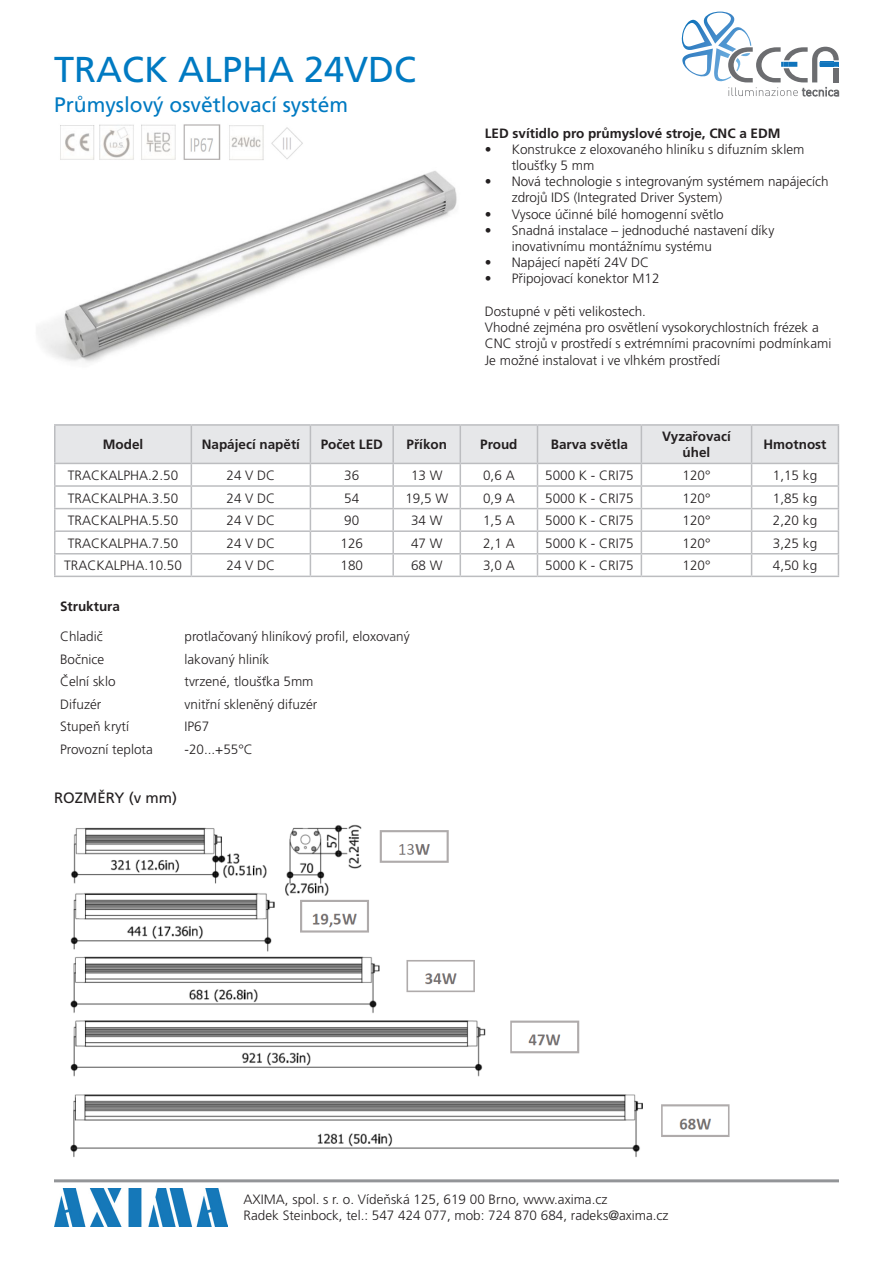
<style>
.page{position:relative;width:893px;height:1263px;background:#fff}
.page>*{position:absolute;margin:0;border:0;box-sizing:border-box;transform-origin:0 0}
.t1{font:36px "Frutiger CE";color:#007ac2}
.t2{font:21px "Frutiger CE";color:#007ac2}
.t3{font:15px "Frutiger CE";color:#231f20}
.t4{font:300 13.5px/16.2px "Frutiger CE";color:#231f20}
.t5{font:700 13.5px/16.2px "Frutiger CE";color:#231f20;text-align:center}
</style>
<div class="page">
<img style="left:39px;top:171px;width:418px;height:192px">
<hr style="left:54px;top:424px;width:137px;height:2px;background:#bcbdc0">
<hr style="left:54px;top:426px;width:2px;height:37px;background:#bcbdc0">
<hr style="left:191px;top:424px;width:119px;height:2px;background:#bcbdc0">
<hr style="left:310px;top:424px;width:83px;height:2px;background:#bcbdc0">
<hr style="left:393px;top:424px;width:67px;height:2px;background:#bcbdc0">
<hr style="left:460px;top:424px;width:77px;height:2px;background:#bcbdc0">
<hr style="left:537px;top:424px;width:104px;height:2px;background:#bcbdc0">
<hr style="left:641px;top:424px;width:111px;height:2px;background:#bcbdc0">
<hr style="left:752px;top:424px;width:87px;height:2px;background:#bcbdc0">
<hr style="left:54px;top:463px;width:137px;height:1px;background:#bcbdc0">
<hr style="left:54px;top:464px;width:2px;height:21px;background:#bcbdc0">
<hr style="left:54px;top:485px;width:137px;height:2px;background:#bcbdc0">
<hr style="left:54px;top:487px;width:2px;height:21px;background:#bcbdc0">
<hr style="left:54px;top:508px;width:137px;height:1px;background:#bcbdc0">
<hr style="left:54px;top:509px;width:2px;height:21px;background:#bcbdc0">
<hr style="left:54px;top:530px;width:137px;height:2px;background:#bcbdc0">
<hr style="left:54px;top:532px;width:2px;height:21px;background:#bcbdc0">
<hr style="left:54px;top:553px;width:137px;height:1px;background:#bcbdc0">
<hr style="left:54px;top:554px;width:2px;height:22px;background:#bcbdc0">
<svg style="left:55px;top:425px;width:784px;height:151px"></svg>
<hr style="left:54px;top:576px;width:137px;height:1px;background:#bcbdc0">
<hr style="left:191px;top:576px;width:119px;height:1px;background:#bcbdc0">
<hr style="left:310px;top:576px;width:83px;height:1px;background:#bcbdc0">
<hr style="left:393px;top:576px;width:67px;height:1px;background:#bcbdc0">
<hr style="left:460px;top:576px;width:77px;height:1px;background:#bcbdc0">
<hr style="left:537px;top:576px;width:104px;height:1px;background:#bcbdc0">
<hr style="left:641px;top:576px;width:111px;height:1px;background:#bcbdc0">
<hr style="left:752px;top:576px;width:87px;height:1px;background:#bcbdc0">
<svg style="left:682px;top:12px;width:157px;height:85px"></svg>
<img style="left:60px;top:124px;width:243px;height:36px">
<img style="left:70px;top:824px;width:660px;height:333px">
<hr style="left:54px;top:1179px;width:785px;height:3px;background:#939598">
<img style="left:54px;top:1189px;width:174px;height:37px">
<p class="t1" style="left:54px;top:48px;width:364px">TRACK ALPHA 24VDC</p>
<p class="t2" style="left:54px;top:92px;width:296px">Průmyslový osvětlovací systém</p>
<p class="t5" style="left:485px;top:125px;width:297px">LED svítidlo pro průmyslové stroje, CNC a EDM</p>
<p class="t4" style="left:512px;top:141px;width:294px;text-indent:-27px">• Konstrukce z eloxovaného hliníku s difuzním sklem tloušťky 5 mm</p>
<p class="t4" style="left:512px;top:173px;width:319px;text-indent:-27px">• Nová technologie s integrovaným systémem napájecích zdrojů IDS (Integrated Driver System)</p>
<p class="t4" style="left:485px;top:206px;width:241px">• Vysoce účinné bílé homogenní světlo</p>
<p class="t4" style="left:512px;top:222px;width:264px;text-indent:-27px">• Snadná instalace – jednoduché nastavení díky inovativnímu montážnímu systému</p>
<p class="t4" style="left:485px;top:254px;width:166px">• Napájecí napětí 24V DC</p>
<p class="t4" style="left:485px;top:270px;width:176px">• Připojovací konektor M12</p>
<p class="t4" style="left:485px;top:303px;width:163px">Dostupné v pěti velikostech.</p>
<p class="t4" style="left:485px;top:319px;width:348px">Vhodné zejména pro osvětlení vysokorychlostních frézek a<br>CNC strojů v prostředí s extrémními pracovními podmínkami<br>Je možné instalovat i ve vlhkém prostředí</p>
<p class="t5" style="left:103px;top:436px;width:42px">Model</p>
<p class="t5" style="left:202px;top:436px;width:100px">Napájecí napětí</p>
<p class="t5" style="left:321px;top:436px;width:64px">Počet LED</p>
<p class="t5" style="left:406px;top:436px;width:42px">Příkon</p>
<p class="t5" style="left:480px;top:436px;width:39px">Proud</p>
<p class="t5" style="left:551px;top:436px;width:79px">Barva světla</p>
<p class="t5" style="left:662px;top:428px;width:70px">Vyzařovací úhel</p>
<p class="t5" style="left:763px;top:436px;width:64px">Hmotnost</p>
<p class="t4" style="left:68px;top:467px;width:112px">TRACKALPHA.2.50</p>
<p class="t4" style="left:226px;top:467px;width:50px">24 V DC</p>
<p class="t4" style="left:344px;top:467px;width:17px">36</p>
<p class="t4" style="left:411px;top:467px;width:33px">13 W</p>
<p class="t4" style="left:483px;top:467px;width:33px">0,6 A</p>
<p class="t4" style="left:545px;top:467px;width:90px">5000 K - CRI75</p>
<p class="t4" style="left:682px;top:467px;width:29px">120°</p>
<p class="t4" style="left:773px;top:467px;width:46px">1,15 kg</p>
<p class="t4" style="left:68px;top:490px;width:112px">TRACKALPHA.3.50</p>
<p class="t4" style="left:226px;top:490px;width:50px">24 V DC</p>
<p class="t4" style="left:344px;top:490px;width:17px">54</p>
<p class="t4" style="left:405px;top:490px;width:44px">19,5 W</p>
<p class="t4" style="left:483px;top:490px;width:33px">0,9 A</p>
<p class="t4" style="left:545px;top:490px;width:90px">5000 K - CRI75</p>
<p class="t4" style="left:682px;top:490px;width:29px">120°</p>
<p class="t4" style="left:773px;top:490px;width:46px">1,85 kg</p>
<p class="t4" style="left:68px;top:512px;width:112px">TRACKALPHA.5.50</p>
<p class="t4" style="left:226px;top:512px;width:50px">24 V DC</p>
<p class="t4" style="left:344px;top:512px;width:17px">90</p>
<p class="t4" style="left:411px;top:512px;width:33px">34 W</p>
<p class="t4" style="left:483px;top:512px;width:33px">1,5 A</p>
<p class="t4" style="left:545px;top:512px;width:90px">5000 K - CRI75</p>
<p class="t4" style="left:682px;top:512px;width:29px">120°</p>
<p class="t4" style="left:773px;top:512px;width:46px">2,20 kg</p>
<p class="t4" style="left:68px;top:535px;width:112px">TRACKALPHA.7.50</p>
<p class="t4" style="left:226px;top:535px;width:50px">24 V DC</p>
<p class="t4" style="left:341px;top:535px;width:24px">126</p>
<p class="t4" style="left:411px;top:535px;width:33px">47 W</p>
<p class="t4" style="left:483px;top:535px;width:33px">2,1 A</p>
<p class="t4" style="left:545px;top:535px;width:90px">5000 K - CRI75</p>
<p class="t4" style="left:682px;top:535px;width:29px">120°</p>
<p class="t4" style="left:773px;top:535px;width:46px">3,25 kg</p>
<p class="t4" style="left:64px;top:557px;width:119px">TRACKALPHA.10.50</p>
<p class="t4" style="left:226px;top:557px;width:50px">24 V DC</p>
<p class="t4" style="left:341px;top:557px;width:24px">180</p>
<p class="t4" style="left:411px;top:557px;width:33px">68 W</p>
<p class="t4" style="left:483px;top:557px;width:33px">3,0 A</p>
<p class="t4" style="left:545px;top:557px;width:90px">5000 K - CRI75</p>
<p class="t4" style="left:682px;top:557px;width:29px">120°</p>
<p class="t4" style="left:773px;top:557px;width:46px">4,50 kg</p>
<p class="t5" style="left:60px;top:598px;width:62px">Struktura</p>
<p class="t4" style="left:60px;top:628px;width:44px">Chladič</p>
<p class="t4" style="left:184px;top:628px;width:227px">protlačovaný hliníkový profil, eloxovaný</p>
<p class="t4" style="left:60px;top:651px;width:46px">Bočnice</p>
<p class="t4" style="left:184px;top:651px;width:86px">lakovaný hliník</p>
<p class="t4" style="left:60px;top:673px;width:57px">Čelní sklo</p>
<p class="t4" style="left:184px;top:673px;width:130px">tvrzené, tloušťka 5mm</p>
<p class="t4" style="left:60px;top:696px;width:43px">Difuzér</p>
<p class="t4" style="left:184px;top:696px;width:134px">vnitřní skleněný difuzér</p>
<p class="t4" style="left:60px;top:718px;width:70px">Stupeň krytí</p>
<p class="t4" style="left:184px;top:718px;width:26px">IP67</p>
<p class="t4" style="left:60px;top:741px;width:94px">Provozní teplota</p>
<p class="t4" style="left:184px;top:741px;width:70px">-20...+55°C</p>
<p class="t3" style="left:54px;top:789px;width:125px">ROZMĚRY (v mm)</p>
<p class="t4" style="left:244px;top:1191px;width:365px">AXIMA, spol. s r. o. Vídeňská 125, 619 00 Brno, www.axima.cz</p>
<p class="t4" style="left:244px;top:1207px;width:426px">Radek Steinbock, tel.: 547 424 077, mob: 724 870 684, radeks@axima.cz</p>
</div>
